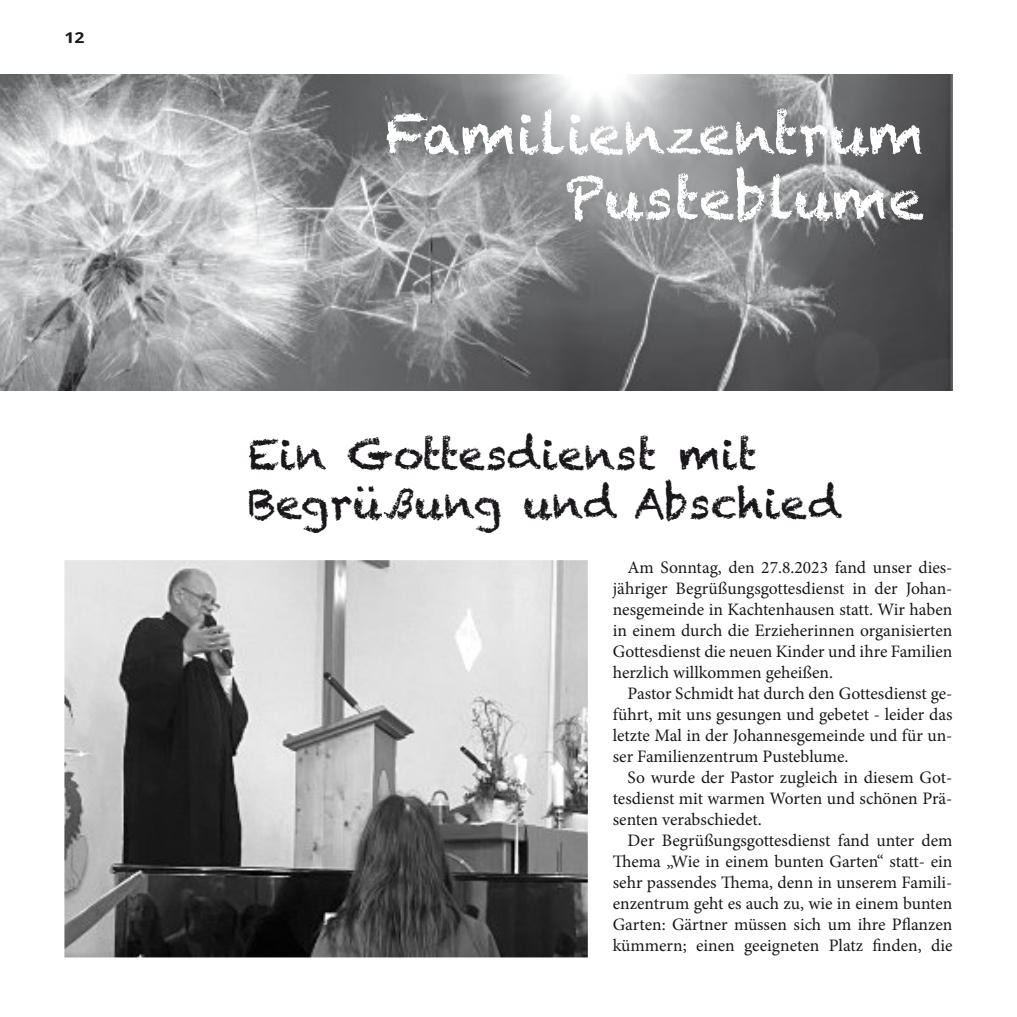
<style>
.page{position:relative;width:1017px;height:1017px;background:#fff}
.page>*{position:absolute;margin:0;border:0;box-sizing:border-box;transform-origin:0 0}
.t1{font:56px/64.8px "Chalkduster";color:#fff;text-align:right}
.t2{font:42px/49px "Chalkduster";color:#1a171b}
.t3{font:17.5px/21px "Minion Pro";color:#1a171b;text-align:justify}
.t4{font:700 14.88px "Open Sans";color:#1a171b;scale:1.18 1}
</style>
<div class="page">
<img style="left:0;top:74px;width:952px;height:316px">
<svg style="left:64px;top:560px;width:524px;height:398px;background:#8f8f8f"></svg>
<p class="t4" style="left:64px;top:27px;width:18px">12</p>
<h1 class="t1" style="left:385px;top:101px;width:540px">Familienzentrum<br>Pusteblume</h1>
<h2 class="t2" style="left:248px;top:430px;width:594px">Ein Gottesdienst mit<br>Begrüßung und Abschied</h2>
<p class="t3" style="left:613px;top:558px;width:341px;text-indent:15px">Am Sonntag, den 27.8.2023 fand unser dies&shy;jähriger Begrüßungsgottesdienst in der Johan&shy;nesgemeinde in Kachtenhausen statt. Wir haben in einem durch die Erzieherinnen organisierten Gottesdienst die neuen Kinder und ihre Familien herzlich willkommen geheißen.</p>
<p class="t3" style="left:613px;top:684px;width:341px;text-indent:15px">Pastor Schmidt hat durch den Gottesdienst ge&shy;führt, mit uns gesungen und gebetet - leider das letzte Mal in der Johannesgemeinde und für un&shy;ser Familienzentrum Pusteblume.</p>
<p class="t3" style="left:613px;top:768px;width:341px;text-indent:15px">So wurde der Pastor zugleich in diesem Got&shy;tesdienst mit warmen Worten und schönen Prä&shy;senten verabschiedet.</p>
<p class="t3" style="left:613px;top:831px;width:341px;text-indent:15px">Der Begrüßungsgottesdienst fand unter dem Thema „Wie in einem bunten Garten“ statt- ein sehr passendes Thema, denn in unserem Famili&shy;enzentrum geht es auch zu, wie in einem bunten Garten: Gärtner müssen sich um ihre Pflanzen kümmern; einen geeigneten Platz finden, die</p>
</div>
